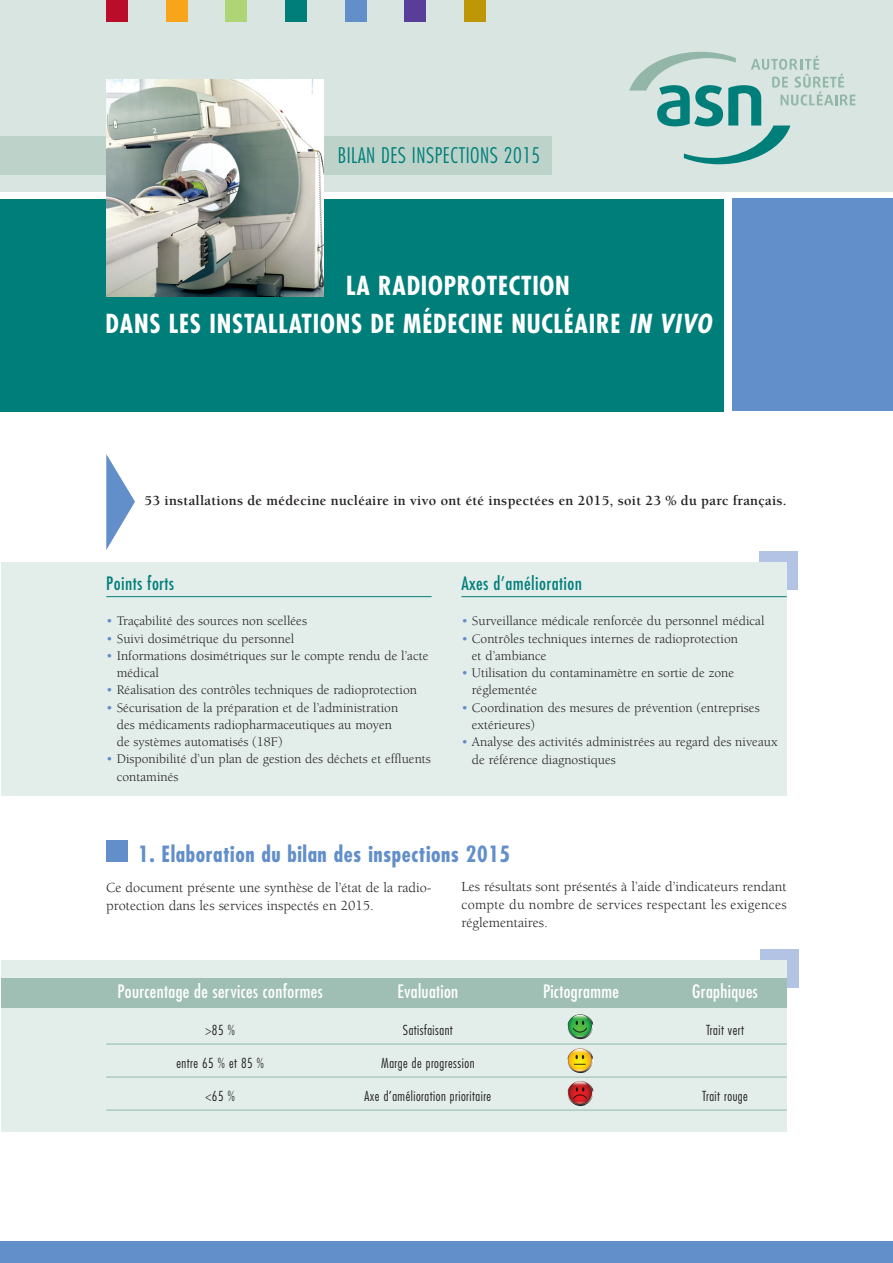
<style>
.page{position:relative;width:893px;height:1263px;background:#fff}
.page>*{position:absolute;margin:0;border:0;box-sizing:border-box;transform-origin:0 0}
.t1{font:700 condensed 25.5px/37.5px "Futura";letter-spacing:.03em;color:#fff}
.t2{font:700 condensed 21.75px "Futura";letter-spacing:.025em;color:#628ec9}
.t3{font:300 condensed 21px "Futura";letter-spacing:.025em;color:#007e7a}
.t4{font:condensed 18px "Futura";letter-spacing:.02em;color:#fff}
.t5{font:500 condensed 18px "Futura";letter-spacing:.02em;color:#007e7a}
.t6{font:14.25px/18px "Berkeley";color:#231f20}
.t7{font:700 14.25px "Berkeley";letter-spacing:.02em;color:#231f20}
.t8{font:13.5px/17.2px "Berkeley";color:#231f20}
.t9{font:300 condensed 13.5px "Futura";letter-spacing:.035em;color:#231f20}
.s1{font-style:italic}
.s2{color:#628ec9}
</style>
<div class="page">
<div style="left:760px;top:552px;width:38px;height:38px;background:#b2c3e4"></div>
<div style="left:760px;top:949px;width:38px;height:39px;background:#b2c3e4"></div>
<div style="left:1px;top:562px;width:786px;height:234px;background:#e3eeea"></div>
<div style="left:0;top:0;width:893px;height:191px;background:#d9e5e0"></div>
<div style="left:0;top:137px;width:552px;height:38px;background:#bdd3ca"></div>
<div style="left:0;top:200px;width:724px;height:212px;background:#007e7a"></div>
<div style="left:733px;top:199px;width:160px;height:212px;background:#628ec9"></div>
<div style="left:0;top:1242px;width:893px;height:21px;background:#628ec9"></div>
<img style="left:107px;top:79px;width:216px;height:217px">
<svg style="left:629px;top:52px;width:226px;height:112px"></svg>
<div style="left:107px;top:0;width:21px;height:21px;background:#ba0d2b"></div>
<div style="left:166px;top:0;width:22px;height:21px;background:#f9a51b"></div>
<div style="left:226px;top:0;width:21px;height:21px;background:#aed475"></div>
<div style="left:285px;top:0;width:22px;height:21px;background:#007e7a"></div>
<div style="left:345px;top:0;width:21px;height:21px;background:#628ec9"></div>
<div style="left:404px;top:0;width:22px;height:21px;background:#593e99"></div>
<div style="left:464px;top:0;width:21px;height:21px;background:#bd9705"></div>
<hr style="left:106px;top:596px;width:326px;height:1px;background:#007e7a">
<hr style="left:461px;top:596px;width:326px;height:1px;background:#007e7a">
<div style="left:1px;top:960px;width:786px;height:171px;background:#e3eeea"></div>
<div style="left:1px;top:978px;width:786px;height:30px;background:#a0bfb4"></div>
<hr style="left:106px;top:1044px;width:681px;height:1px;background:#92b7a9">
<hr style="left:106px;top:1077px;width:681px;height:1px;background:#92b7a9">
<hr style="left:106px;top:1110px;width:681px;height:1px;background:#92b7a9">
<img style="left:567px;top:1014px;width:27px;height:25px;border-radius:50%">
<img style="left:567px;top:1048px;width:27px;height:25px;border-radius:50%">
<img style="left:567px;top:1081px;width:27px;height:25px;border-radius:50%">
<svg style="left:106px;top:454px;width:29px;height:96px"></svg>
<div style="left:106px;top:841px;width:22px;height:21px;background:#628ec9"></div>
<h3 class="t3" style="left:338px;top:147px;width:204px">BILAN DES INSPECTIONS 2015</h3>
<h1 class="t1" style="left:106px;top:270px;width:612px;text-indent:241px">LA RADIOPROTECTION<br>DANS LES INSTALLATIONS DE MÉDECINE NUCLÉAIRE <span class="s1">IN VIVO</span></h1>
<p class="t7" style="left:145px;top:495px;width:644px">53 installations de médecine nucléaire in vivo ont été inspectées en 2015, soit 23 % du parc français.</p>
<h3 class="t5" style="left:106px;top:575px;width:69px">Points forts</h3>
<p class="t8" style="left:106px;top:614px;width:202px"><span class="s2">•</span> Traçabilité des sources non scellées</p>
<p class="t8" style="left:106px;top:631px;width:190px"><span class="s2">•</span> Suivi dosimétrique du personnel</p>
<p class="t8" style="left:117px;top:648px;width:313px;text-indent:-10px"><span class="s2">•</span> Informations dosimétriques sur le compte rendu de l’acte médical</p>
<p class="t8" style="left:106px;top:683px;width:312px"><span class="s2">•</span> Réalisation des contrôles techniques de radioprotection</p>
<p class="t8" style="left:117px;top:700px;width:283px;text-indent:-10px"><span class="s2">•</span> Sécurisation de la préparation et de l’administration des médicaments radiopharmaceutiques au moyen de systèmes automatisés (18F)</p>
<p class="t8" style="left:117px;top:752px;width:316px;text-indent:-10px"><span class="s2">•</span> Disponibilité d’un plan de gestion des déchets et effluents contaminés</p>
<h3 class="t5" style="left:461px;top:575px;width:122px">Axes d’amélioration</h3>
<p class="t8" style="left:461px;top:614px;width:305px"><span class="s2">•</span> Surveillance médicale renforcée du personnel médical</p>
<p class="t8" style="left:472px;top:631px;width:268px;text-indent:-10px"><span class="s2">•</span> Contrôles techniques internes de radioprotection et d’ambiance</p>
<p class="t8" style="left:472px;top:666px;width:264px;text-indent:-10px"><span class="s2">•</span> Utilisation du contaminamètre en sortie de zone réglementée</p>
<p class="t8" style="left:472px;top:700px;width:289px;text-indent:-10px"><span class="s2">•</span> Coordination des mesures de prévention (entreprises extérieures)</p>
<p class="t8" style="left:472px;top:735px;width:307px;text-indent:-10px"><span class="s2">•</span> Analyse des activités administrées au regard des niveaux de référence diagnostiques</p>
<h2 class="t2" style="left:138px;top:844px;width:373px">1. Elaboration du bilan des inspections 2015</h2>
<p class="t6" style="left:106px;top:880px;width:327px">Ce document présente une synthèse de l’état de la radio&shy;protection dans les services inspectés en 2015.</p>
<p class="t6" style="left:461px;top:879px;width:327px;text-align:justify">Les résultats sont présentés à l’aide d’indicateurs rendant compte du nombre de services respectant les exigences réglementaires.</p>
<h3 class="t4" style="left:118px;top:983px;width:207px">Pourcentage de services conformes</h3>
<h3 class="t4" style="left:397px;top:983px;width:62px">Evaluation</h3>
<h3 class="t4" style="left:543px;top:983px;width:77px">Pictogramme</h3>
<h3 class="t4" style="left:692px;top:983px;width:67px">Graphiques</h3>
<p class="t9" style="left:205px;top:1024px;width:31px">&gt;85 %</p>
<p class="t9" style="left:403px;top:1024px;width:51px">Satisfaisant</p>
<p class="t9" style="left:706px;top:1024px;width:40px">Trait vert</p>
<p class="t9" style="left:176px;top:1057px;width:89px">entre 65 % et 85 %</p>
<p class="t9" style="left:381px;top:1057px;width:95px">Marge de progression</p>
<p class="t9" style="left:205px;top:1090px;width:31px">&lt;65 %</p>
<p class="t9" style="left:364px;top:1090px;width:128px">Axe d’amélioration prioritaire</p>
<p class="t9" style="left:702px;top:1090px;width:47px">Trait rouge</p>
</div>
